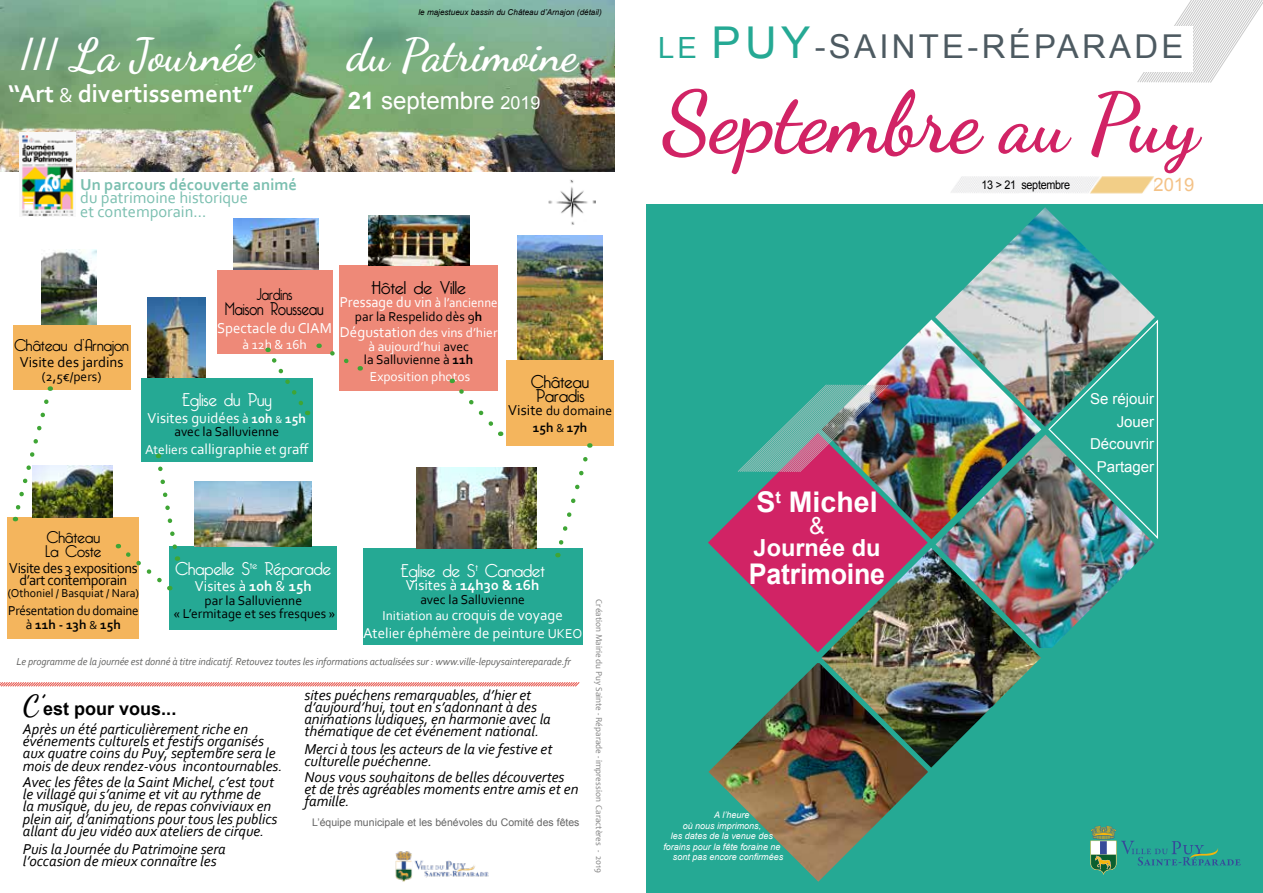
<style>
.page{position:relative;width:1263px;height:893px;background:#fff}
.page>*{position:absolute;margin:0;border:0;box-sizing:border-box;transform-origin:0 0}
.t1{font:700 85.5px "Dancing Script";color:#d12365}
.t2{font:700 45px "Dancing Script";color:#fff}
.t3{font:32.85px "Arial";letter-spacing:.1em;color:#4d5a61}
.t4{font:700 28.5px "Arial";letter-spacing:-.01em;color:#fff;scale:.94 1}
.t5{font:700 28.5px "Arial";letter-spacing:-.01em;color:#fff}
.t6{font:700 25.5px "Corbel";color:#fff}
.t7{font:24px "Arial";color:#fff}
.t8{font:700 23.55px "Arial";color:#fff}
.t9{font:23.55px "Arial";color:#fff}
.t10{font:18.45px "Arial";color:#f4c287}
.t11{font:300 18px "Bellerose";color:#fff}
.t12{font:700 18px "Arial";color:#000}
.t13{font:300 18px/13.5px "Bellerose";color:#000}
.t14{font:300 18px "Bellerose";color:#000;scale:.89 1}
.t15{font:300 18px "Bellerose";color:#000;scale:1.07 1}
.t16{font:16.5px/13.5px "Corbel";color:#7bbfb0}
.t17{font:300 16.5px/13.5px "Bellerose";color:#000}
.t18{font:700 16.5px "Corbel";color:#7bbfb0}
.t19{font:300 16.5px "Bellerose";color:#000;scale:.89 1}
.t20{font:italic 15px/12.1px "Corbel";color:#000}
.t21{font:15px/18px "Corbel";color:#fff;text-align:center}
.t22{font:15px/12px "Corbel";letter-spacing:-.03em;color:#000;text-align:center}
.t23{font:15px/22.5px "Arial";color:#fff;text-align:right}
.t24{font:15px "Corbel";color:#fff;scale:.96 1}
.t25{font:700 15px "Corbel";color:#fff}
.t26{font:15px "Corbel";color:#000}
.t27{font:13.5px/13.5px "Corbel";color:#000;text-align:center}
.t28{font:13.5px/13.5px "Corbel";letter-spacing:-.02em;color:#000;text-align:center}
.t29{font:13.5px "Corbel";color:#fff}
.t30{font:12px "Corbel";color:#000}
.t31{font:12px "Arial";letter-spacing:-.025em;color:#000;scale:.9 1}
.t32{font:italic 10.5px "Corbel";letter-spacing:-.01em;color:#666665}
.t33{font:10.5px "Arial";color:#666}
.t34{font:italic 9px "Arial";color:#fff}
.t35{font:9px "Candara";color:#828282}
.t36{font:italic 8.1px "Arial";color:#000}
.s1{font-family:"Arial";font-weight:400}
.s2{font-weight:400;font-size:21px}
.s3{font-weight:700}
.s4{font-size:18px}
.s5{font-size:13.5px}
.s6{font-weight:700;font-size:13.5px}
.s7{font-size:10.5px}
.s8{font-size:15px;color:#fff}
.s9{color:#fff}
.s10{font-size:15px}
.s11{font-size:12px}
.s12{font-weight:400}
.s13{font-family:"Dancing Script";font-size:28.5px}
.s14{font-size:29.25px;color:#25a994}
.s15{font-size:43.8px;color:#25a994}
.s16{font-size:76.95px}
.s17{font-size:82.5px}
</style>
<div class="page">
<img style="left:234px;top:219px;width:85px;height:51px">
<div style="left:646px;top:204px;width:617px;height:689px;background:#25a994"></div>
<img style="left:867px;top:320px;width:174px;height:219px">
<svg style="left:708px;top:433px;width:220px;height:219px;fill:#d12365"></svg>
<svg style="left:1048px;top:319px;width:110px;height:220px"></svg>
<img style="left:951px;top:176px;width:203px;height:17px">
<img style="left:821px;top:548px;width:220px;height:220px">
<img style="left:708px;top:663px;width:220px;height:219px">
<svg style="left:1090px;top:825px;width:151px;height:50px"></svg>
<svg style="left:1137px;top:0;width:126px;height:83px"></svg>
<div style="left:649px;top:26px;width:544px;height:45px;background:#fff"></div>
<img style="left:737px;top:384px;width:152px;height:88px">
<img style="left:935px;top:207px;width:220px;height:220px">
<img style="left:935px;top:435px;width:220px;height:213px">
<img style="left:395px;top:851px;width:94px;height:31px">
<img style="left:0;top:0;width:614px;height:171px">
<div style="left:170px;top:547px;width:167px;height:83px;background:#25a994"></div>
<div style="left:363px;top:549px;width:220px;height:96px;background:#25a994"></div>
<div style="left:506px;top:360px;width:108px;height:85px;background:#f4b55d"></div>
<div style="left:8px;top:517px;width:131px;height:121px;background:#f4b55d"></div>
<div style="left:13px;top:325px;width:118px;height:64px;background:#f4b55d"></div>
<div style="left:339px;top:265px;width:159px;height:126px;background:#ee8978"></div>
<img style="left:41px;top:250px;width:55px;height:75px">
<img style="left:52px;top:465px;width:60px;height:52px">
<img style="left:148px;top:297px;width:57px;height:81px">
<img style="left:194px;top:482px;width:118px;height:65px">
<img style="left:518px;top:236px;width:84px;height:124px">
<img style="left:368px;top:215px;width:101px;height:50px">
<img style="left:416px;top:468px;width:121px;height:81px">
<img style="left:19px;top:132px;width:56px;height:84px">
<div style="left:141px;top:378px;width:171px;height:83px;background:#25a994"></div>
<svg style="left:12px;top:386px;width:40px;height:135px"></svg>
<svg style="left:118px;top:454px;width:63px;height:136px"></svg>
<svg style="left:452px;top:379px;width:50px;height:57px"></svg>
<svg style="left:554px;top:457px;width:34px;height:100px"></svg>
<img style="left:549px;top:180px;width:46px;height:45px">
<div style="left:217px;top:270px;width:115px;height:83px;background:#ee8978"></div>
<svg style="left:326px;top:347px;width:35px;height:24px"></svg>
<svg style="left:268px;top:348px;width:42px;height:67px"></svg>
<svg style="left:0;top:682px;width:580px;height:5px;background:#f2aaa6"></svg>
<p class="t36" style="left:418px;top:7px;width:185px">le majestueux bassin du Château d’Arnajon (détail)</p>
<h2 class="t2" style="left:21px;top:21px;width:234px"><span class="s1">///</span> La Journée</h2>
<h2 class="t2" style="left:347px;top:21px;width:232px">du Patrimoine</h2>
<h3 class="t6" style="left:9px;top:78px;width:247px">‘‘Art <span class="s2">&amp;</span> divertissement’’</h3>
<h3 class="t7" style="left:348px;top:85px;width:194px"><span class="s3">21</span> septembre <span class="s4">2019</span></h3>
<p class="t18" style="left:80px;top:174px;width:218px">Un parcours découverte animé</p>
<p class="t16" style="left:80px;top:191px;width:169px">du patrimoine historique et contemporain...</p>
<p class="t17" style="left:14px;top:339px;width:116px">Château d’Arnajon</p>
<p class="t26" style="left:20px;top:353px;width:105px">Visite des jardins</p>
<p class="t27" style="left:42px;top:369px;width:61px">(2,5€/pers)</p>
<p class="t19" style="left:256px;top:285px;width:42px">Jardins</p>
<p class="t14" style="left:225px;top:298px;width:112px">Maison Rousseau</p>
<p class="t21" style="left:217px;top:318px;width:116px">Spectacle du CIAM</p>
<p class="t29" style="left:242px;top:336px;width:66px">à 12h &amp; 16h</p>
<p class="t11" style="left:182px;top:390px;width:91px">Eglise du Puy</p>
<p class="t21" style="left:147px;top:408px;width:160px">Visites guidées <span class="s5">à</span> <span class="s6">10h</span> <span class="s7">&amp;</span> <span class="s6">15h</span></p>
<p class="t27" style="left:174px;top:425px;width:106px">avec la Salluvienne</p>
<p class="t21" style="left:145px;top:440px;width:165px"><span class="s5">Ateliers</span> calligraphie <span class="s5">et</span> graff</p>
<p class="t15" style="left:371px;top:277px;width:90px">Hôtel de Ville</p>
<p class="t24" style="left:340px;top:293px;width:166px">Pressage du vin <span class="s5">à l’ancienne</span></p>
<p class="t27" style="left:340px;top:308px;width:159px;line-height:16.5px">par la Respelido dès 9<span class="s3">h<br></span><span class="s8">Dégustation</span> <span class="s9">des vins d’hier</span></p>
<p class="t27" style="left:364px;top:339px;width:111px"><span class="s9">à aujourd’hui</span> avec la Salluvienne à <span class="s3">11h</span></p>
<p class="t29" style="left:370px;top:368px;width:102px">Exposition photos</p>
<p class="t13" style="left:531px;top:376px;width:60px">Château<br>Paradis</p>
<p class="t27" style="left:508px;top:402px;width:105px;line-height:16.5px"><span class="s10">Visite</span> du domaine<br><span class="s3">15h</span> <span class="s11">&amp;</span> <span class="s3">17h</span></p>
<p class="t17" style="left:45px;top:531px;width:58px">Château<br>La Coste</p>
<p class="t22" style="left:9px;top:562px;width:130px">Visite des 3 expositions d’art contemporain</p>
<p class="t30" style="left:8px;top:586px;width:133px">(Othoniel / Basquiat / Nara)</p>
<p class="t28" style="left:8px;top:603px;width:132px">Présentation du domaine à <span class="s3">11h - 13h</span> <span class="s11">&amp;</span> <span class="s3">15h</span></p>
<p class="t11" style="left:176px;top:558px;width:157px">Chapelle S<sup>te</sup> Réparade</p>
<p class="t21" style="left:195px;top:577px;width:118px">Visites à <span class="s3">10h</span> &amp; <span class="s3">15h</span></p>
<p class="t27" style="left:174px;top:593px;width:164px">par la Salluvienne<br>« L’ermitage et ses fresques »</p>
<p class="t11" style="left:400px;top:560px;width:146px">Eglise de S<sup>t</sup> Canadet</p>
<p class="t25" style="left:406px;top:576px;width:135px"><span class="s12">Visites à</span> 14h30 &amp; 16h</p>
<p class="t27" style="left:420px;top:592px;width:106px">avec la Salluvienne</p>
<p class="t21" style="left:363px;top:606px;width:221px"><span class="s5">Initiation au</span> croquis de voyage<br>Atelier éphémère de peinture <span class="s5">UKEO</span></p>
<p class="t32" style="left:16px;top:655px;width:556px">Le programme de la journée est donné à titre indicatif. Retouvez toutes les informations actualisées sur : www.ville-lepuysaintereparade.fr</p>
<p class="t12" style="left:23px;top:696px;width:155px"><span class="s13">C’</span>est pour vous...</p>
<p class="t20" style="left:23px;top:723px;width:261px">Après un été particulièrement riche en événements culturels et festifs organisés aux quatre coins du Puy, septembre sera le mois de deux rendez-vous incontournables.</p>
<p class="t20" style="left:23px;top:776px;width:256px">Avec les fêtes de la Saint Michel, c’est tout le village qui s’anime et vit au rythme de<br>la musique, du jeu, de repas conviviaux en plein air, d’animations pour tous les publics allant du jeu vidéo aux ateliers de cirque.</p>
<p class="t20" style="left:23px;top:842px;width:205px">Puis la Journée du Patrimoine sera l’occasion de mieux connaître les</p>
<p class="t20" style="left:304px;top:688px;width:248px">sites puéchens remarquables, d’hier et d’aujourd’hui, tout en s’adonnant à des animations ludiques, en harmonie avec la thématique de cet événement national.</p>
<p class="t20" style="left:304px;top:743px;width:250px">Merci à tous les acteurs de la vie festive et culturelle puéchenne.</p>
<p class="t20" style="left:304px;top:770px;width:276px">Nous vous souhaitons de belles découvertes et de très agréables moments entre amis et en famille.</p>
<p class="t33" style="left:312px;top:815px;width:269px">L’équipe municipale et les bénévoles du Comité des fêtes</p>
<p class="t35" style="left:605px;top:599px;width:275px;rotate:90deg">Création Mairie du Puy Sainte - Réparade - impression Caractères - 2019</p>
<h3 class="t3" style="left:658px;top:25px;width:527px"><span class="s14">LE</span> <span class="s15">PUY</span>-SAINTE-RÉPARADE</h3>
<h1 class="t1" style="left:662px;top:57px;width:538px">Septembre <span class="s16">au</span> <span class="s17">Puy</span></h1>
<p class="t31" style="left:981px;top:177px;width:100px">13 &gt; 21 septembre</p>
<p class="t10" style="left:1153px;top:173px;width:42px">2019</p>
<h3 class="t5" style="left:756px;top:483px;width:123px">S<sup>t</sup> Michel</h3>
<h3 class="t9" style="left:809px;top:510px;width:17px">&amp;</h3>
<h3 class="t8" style="left:754px;top:532px;width:128px">Journée du</h3>
<h3 class="t4" style="left:749px;top:555px;width:146px">Patrimoine</h3>
<p class="t34" style="left:714px;top:809px;width:37px">A l’heure</p>
<p class="t34" style="left:683px;top:820px;width:80px">où nous imprimons,</p>
<p class="t34" style="left:671px;top:830px;width:104px">les dates de la venue des</p>
<p class="t34" style="left:663px;top:841px;width:119px">forains pour la fête foraine ne</p>
<p class="t34" style="left:673px;top:851px;width:112px">sont pas encore confirmées</p>
<p class="t23" style="left:1090px;top:388px;width:66px">Se réjouir<br>Jouer<br>Découvrir<br>Partager</p>
</div>
